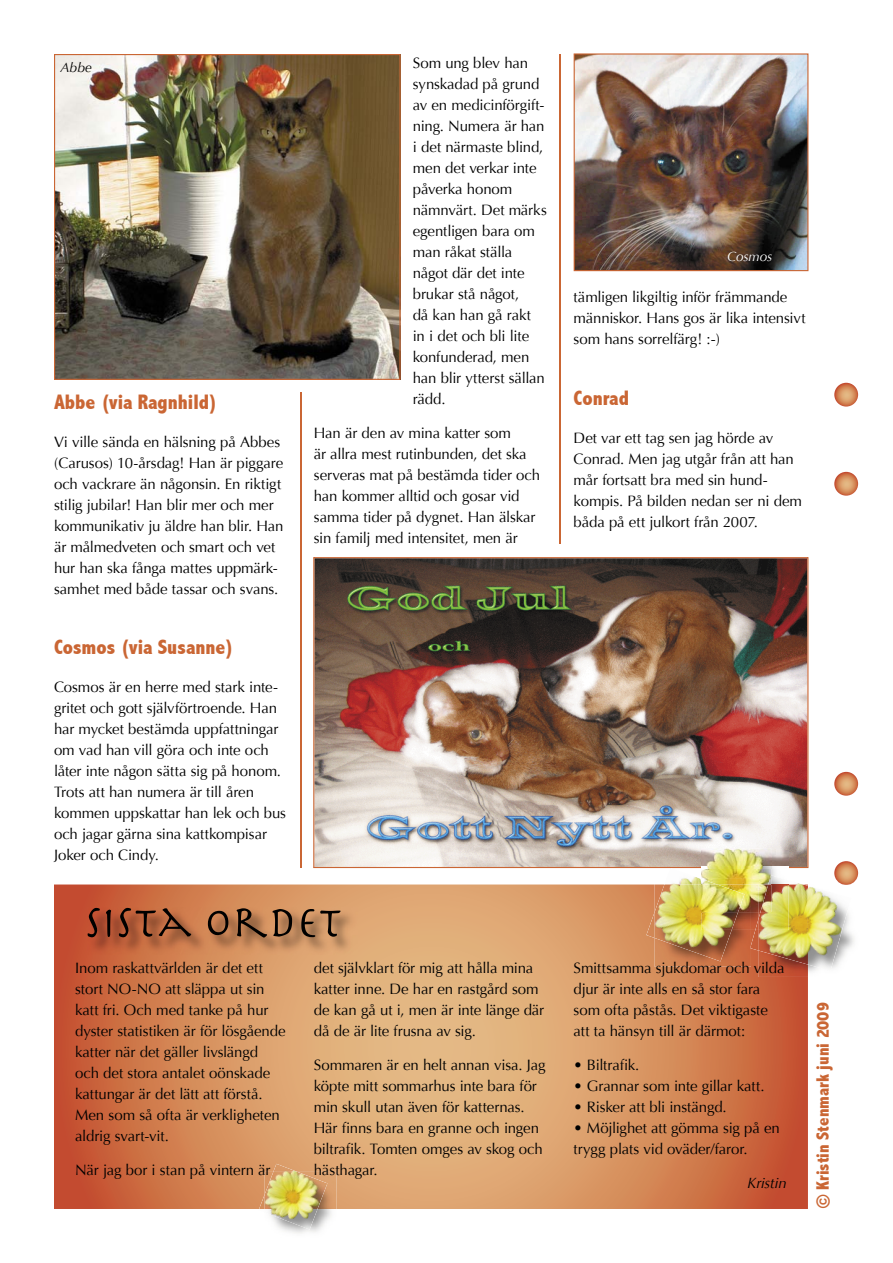
<style>
.page{position:relative;width:893px;height:1263px;background:#fff}
.page>*{position:absolute;margin:0;border:0;box-sizing:border-box;transform-origin:0 0}
.t1{font:800 condensed 21px "Abadi";color:#ca6634}
.t2{font:800 condensed 18px "Abadi";color:#ca6634}
.t3{font:15px/21px "Optima";letter-spacing:-.01em;color:#000}
.t4{font:italic 15px "Optima";letter-spacing:-.01em;color:#000}
.t5{font:italic 13.5px "Optima";letter-spacing:-.005em;color:#fff}
.t6{font:italic 13.5px "Optima";color:#000}
</style>
<div class="page">
<img style="left:313px;top:557px;width:495px;height:311px">
<svg style="left:834px;top:472px;width:24px;height:24px"></svg>
<svg style="left:834px;top:772px;width:24px;height:24px"></svg>
<svg style="left:834px;top:383px;width:24px;height:24px"></svg>
<svg style="left:54px;top:884px;width:754px;height:325px;background:#d79060"></svg>
<hr style="left:300px;top:392px;width:2px;height:475px;background:#ca6634">
<hr style="left:560px;top:54px;width:1px;height:489px;background:#ca6634">
<img style="left:771px;top:850px;width:17px;height:25px">
<svg style="left:771px;top:867px;width:17px;height:1px"></svg>
<img style="left:751px;top:912px;width:7px;height:38px">
<img style="left:701px;top:848px;width:70px;height:36px">
<img style="left:701px;top:850px;width:70px;height:18px">
<img style="left:744px;top:884px;width:24px;height:28px">
<img style="left:284px;top:1172px;width:53px;height:61px">
<img style="left:273px;top:1164px;width:25px;height:8px">
<img style="left:259px;top:1194px;width:6px;height:15px">
<img style="left:269px;top:1209px;width:49px;height:21px">
<img style="left:265px;top:1172px;width:62px;height:37px">
<img style="left:758px;top:934px;width:96px;height:43px">
<svg style="left:834px;top:861px;width:24px;height:24px"></svg>
<svg style="left:768px;top:875px;width:36px;height:10px"></svg>
<svg style="left:755px;top:912px;width:3px;height:18px"></svg>
<img style="left:808px;top:887px;width:43px;height:84px">
<img style="left:758px;top:885px;width:50px;height:79px">
<img style="left:758px;top:885px;width:30px;height:45px">
<img style="left:760px;top:885px;width:11px;height:27px">
<img style="left:654px;top:930px;width:97px;height:37px">
<img style="left:738px;top:912px;width:13px;height:18px">
<img style="left:672px;top:878px;width:79px;height:6px">
<img style="left:667px;top:868px;width:32px;height:10px">
<img style="left:646px;top:912px;width:8px;height:26px">
<img style="left:654px;top:884px;width:78px;height:77px">
<img style="left:701px;top:912px;width:37px;height:18px">
<svg style="left:699px;top:867px;width:3px;height:45px"></svg>
<img style="left:701px;top:879px;width:16px;height:5px">
<img style="left:701px;top:884px;width:43px;height:28px">
<img style="left:88px;top:907px;width:269px;height:48px">
<svg style="left:88px;top:908px;width:253px;height:29px;background:#975d3c"></svg>
<img style="left:54px;top:54px;width:347px;height:326px">
<img style="left:574px;top:53px;width:234px;height:218px">
<p class="t6" style="left:61px;top:60px;width:33px">Abbe</p>
<h1 class="t1" style="left:54px;top:389px;width:165px">Abbe (via Ragnhild)</h1>
<p class="t3" style="left:54px;top:431px;width:231px">Vi ville sända en hälsning på Abbes (Carusos) 10-årsdag! Han är piggare och vackrare än någonsin. En riktigt stilig jubilar! Han blir mer och mer kommunikativ ju äldre han blir. Han är målmedveten och smart och vet hur han ska fånga mattes uppmärk&shy;samhet med både tassar och svans.</p>
<h1 class="t1" style="left:54px;top:635px;width:181px">Cosmos (via Susanne)</h1>
<p class="t3" style="left:54px;top:677px;width:234px">Cosmos är en herre med stark inte&shy;gritet och gott självförtroende. Han har mycket bestämda uppfattningar om vad han vill göra och inte och låter inte någon sätta sig på honom.<br>Trots att han numera är till åren kommen uppskattar han lek och bus och jagar gärna sina kattkompisar<br>Joker och Cindy.</p>
<p class="t3" style="left:413px;top:52px;width:136px">Som ung blev han synskadad på grund av en medicinförgift&shy;ning. Numera är han i det närmaste blind, men det verkar inte påverka honom nämnvärt. Det märks egentligen bara om man råkat ställa något där det inte brukar stå något,<br>då kan han gå rakt in i det och bli lite konfunderad, men han blir ytterst sällan rädd.</p>
<p class="t3" style="left:314px;top:422px;width:228px">Han är den av mina katter som<br>är allra mest rutinbunden, det ska serveras mat på bestämda tider och han kommer alltid och gosar vid samma tider på dygnet. Han älskar sin familj med intensitet, men är</p>
<p class="t5" style="left:727px;top:249px;width:47px">Cosmos</p>
<p class="t3" style="left:574px;top:287px;width:233px">tämligen likgiltig inför främmande människor. Hans gos är lika intensivt som hans sorrelfärg! :-)</p>
<h1 class="t1" style="left:574px;top:386px;width:57px">Conrad</h1>
<p class="t3" style="left:574px;top:428px;width:230px">Det var ett tag sen jag hörde av<br>Conrad. Men jag utgår från att han mår fortsatt bra med sin hund&shy;kompis. På bilden nedan ser ni dem båda på ett julkort från 2007.</p>
<p class="t3" style="left:75px;top:958px;width:212px">Inom raskattvärlden är det ett stort NO-NO att släppa ut sin katt fri. Och med tanke på hur dyster statistiken är för lösgående katter när det gäller livslängd och det stora antalet oönskade kattungar är det lätt att förstå.<br>Men som så ofta är verkligheten aldrig svart-vit.</p>
<p class="t3" style="left:75px;top:1160px;width:197px">När jag bor i stan på vintern är</p>
<p class="t3" style="left:314px;top:958px;width:232px">det självklart för mig att hålla mina katter inne. De har en rastgård som de kan gå ut i, men är inte länge där då de är lite frusna av sig.</p>
<p class="t3" style="left:314px;top:1055px;width:233px">Sommaren är en helt annan visa. Jag köpte mitt sommarhus inte bara för min skull utan även för katternas.<br>Här finns bara en granne och ingen biltrafik. Tomten omges av skog och hästhagar.</p>
<p class="t3" style="left:574px;top:958px;width:212px">Smittsamma sjukdomar och vilda djur är inte alls en så stor fara som ofta påstås. Det viktigaste att ta hänsyn till är därmot:</p>
<p class="t3" style="left:574px;top:1055px;width:67px">• Biltrafik.</p>
<p class="t3" style="left:574px;top:1076px;width:192px">• Grannar som inte gillar katt.</p>
<p class="t3" style="left:574px;top:1097px;width:155px">• Risker att bli instängd.</p>
<p class="t3" style="left:574px;top:1118px;width:208px">• Möjlighet att gömma sig på en trygg plats vid oväder/faror.</p>
<p class="t4" style="left:747px;top:1174px;width:41px">Kristin</p>
<p class="t2" style="left:812px;top:1208px;width:207px;rotate:-90deg">© Kristin Stenmark juni 2009</p>
</div>
